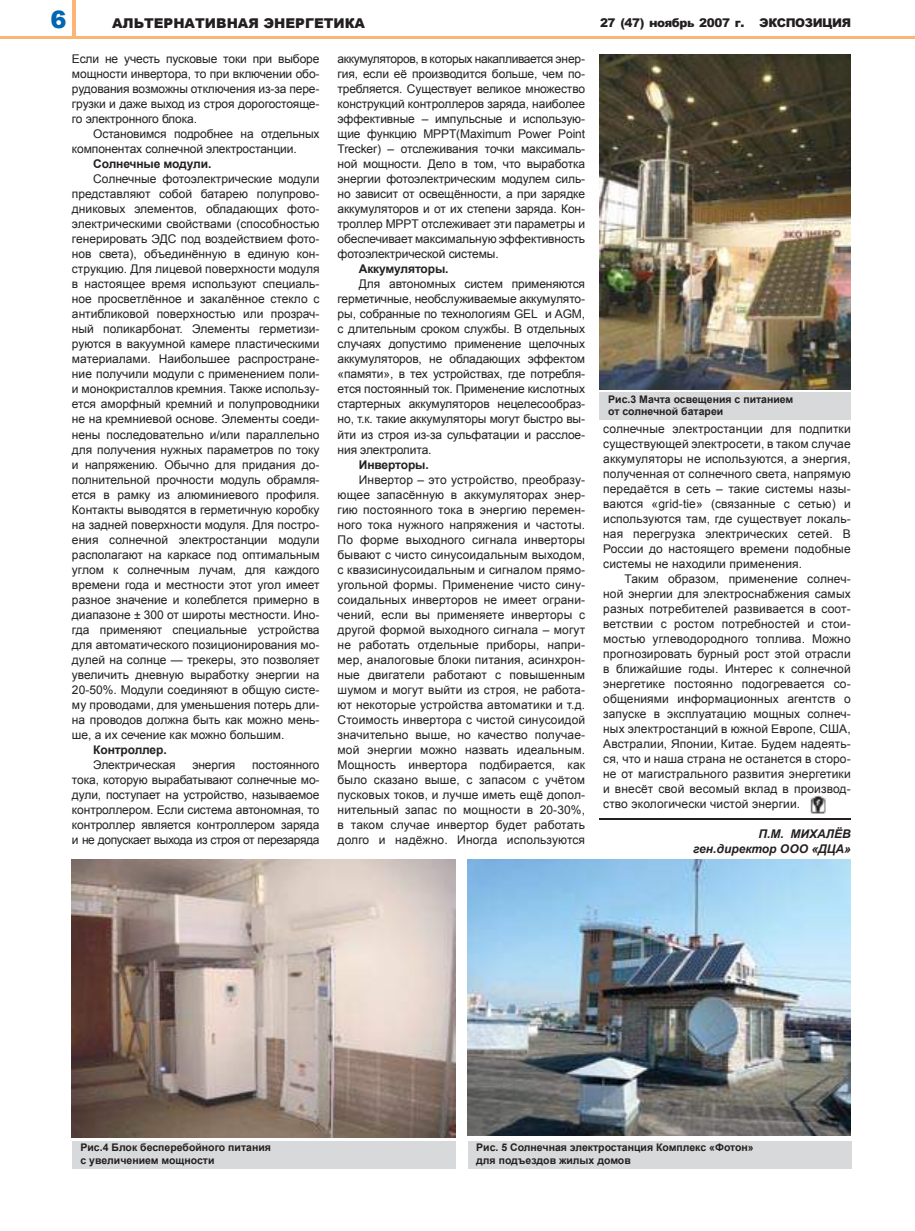
<style>
.page{position:relative;width:915px;height:1231px;background:#fff}
.page>*{position:absolute;margin:0;border:0;box-sizing:border-box;transform-origin:0 0}
.t1{font:900 24px "Arial";color:#0067b0}
.t2{font:900 13.5px "Arial";color:#231f20}
.t3{font:12px/15px "Arial";letter-spacing:-.01em;color:#231f20;text-align:justify}
.t4{font:700 12px "Arial";letter-spacing:-.01em;color:#231f20}
.t5{font:italic 700 12px/15px "Arial";color:#231f20;text-align:right}
.t6{font:900 12px "Arial";letter-spacing:-.035em;color:#231f20}
.t7{font:700 10.5px/12.6px "Arial";color:#231f20}
</style>
<div class="page">
<hr style="left:0;top:37px;width:914px;height:2px;background:#fbb677">
<hr style="left:72px;top:0;width:3px;height:38px;background:#fbb677">
<img style="left:72px;top:859px;width:383px;height:278px">
<img style="left:599px;top:54px;width:251px;height:335px">
<img style="left:467px;top:859px;width:383px;height:276px">
<div style="left:72px;top:1140px;width:383px;height:15px;background:#d8d9da"></div>
<div style="left:72px;top:1153px;width:383px;height:15px;background:#d8d9da"></div>
<div style="left:467px;top:1140px;width:384px;height:15px;background:#d8d9da"></div>
<div style="left:467px;top:1153px;width:384px;height:15px;background:#d8d9da"></div>
<div style="left:599px;top:392px;width:251px;height:15px;background:#d8d9da"></div>
<div style="left:599px;top:405px;width:251px;height:15px;background:#d8d9da"></div>
<hr style="left:599px;top:818px;width:251px;height:2px;background:#231f20">
<img style="left:810px;top:795px;width:16px;height:18px">
<h1 class="t1" style="left:50px;top:2px;width:18px">6</h1>
<p class="t6" style="left:600px;top:14px;width:252px">27 (47) ноябрь 2007 г. ЭКСПОЗИЦИЯ</p>
<p class="t3" style="left:72px;top:52px;width:249px">Если не учесть пусковые токи при выборе мощности инвертора, то при включении обо&shy;рудования возможны отключения из-за пере&shy;грузки и даже выход из строя дорогостояще&shy;го электронного блока.</p>
<p class="t3" style="left:72px;top:127px;width:249px;text-indent:21px">Остановимся подробнее на отдельных компонентах солнечной электростанции.</p>
<p class="t4" style="left:93px;top:156px;width:120px">Солнечные модули.</p>
<p class="t3" style="left:72px;top:172px;width:249px;text-indent:21px">Солнечные фотоэлектрические модули представляют собой батарею полупрово&shy;дниковых элементов, обладающих фото&shy;электрическими свойствами (способностью генерировать ЭДС под воздействием фото&shy;нов света), объединённую в единую кон&shy;струкцию. Для лицевой поверхности модуля в настоящее время используют специаль&shy;ное просветлённое и закалённое стекло с антибликовой поверхностью или прозрач&shy;ный поликарбонат. Элементы герметизи&shy;руются в вакуумной камере пластическими материалами. Наибольшее распростране&shy;ние получили модули с применением поли&shy;и монокристаллов кремния. Также использу&shy;ется аморфный кремний и полупроводники не на кремниевой основе. Элементы соеди&shy;нены последовательно и/или параллельно для получения нужных параметров по току и напряжению. Обычно для придания до&shy;полнительной прочности модуль обрамля&shy;ется в рамку из алюминиевого профиля.<br>Контакты выводятся в герметичную коробку на задней поверхности модуля. Для постро&shy;ения солнечной электростанции модули располагают на каркасе под оптимальным углом к солнечным лучам, для каждого времени года и местности этот угол имеет разное значение и колеблется примерно в диапазоне ± 300 от широты местности. Ино&shy;гда применяют специальные устройства для автоматического позиционирования мо&shy;дулей на солнце — трекеры, это позволяет увеличить дневную выработку энергии на 20-50%. Модули соединяют в общую систе&shy;му проводами, для уменьшения потерь дли&shy;на проводов должна быть как можно мень&shy;ше, а их сечение как можно большим.</p>
<p class="t4" style="left:93px;top:741px;width:75px">Контроллер.</p>
<p class="t3" style="left:93px;top:757px;width:84px">Электрическая</p>
<p class="t3" style="left:192px;top:757px;width:44px">энергия</p>
<p class="t2" style="left:112px;top:13px;width:254px">АЛЬТЕРНАТИВНАЯ ЭНЕРГЕТИКА</p>
<p class="t3" style="left:337px;top:52px;width:249px">аккумуляторов, в которых накапливается энер&shy;гия, если её производится больше, чем по&shy;требляется. Существует великое множество конструкций контроллеров заряда, наиболее эффективные – импульсные и использую&shy;щие функцию MPPT(Maximum Power Point Trecker) – отслеживания точки максималь&shy;ной мощности. Дело в том, что выработка энергии фотоэлектрическим модулем силь&shy;но зависит от освещённости, а при зарядке аккумуляторов и от их степени заряда. Кон&shy;троллер MPPT отслеживает эти параметры и обеспечивает максимальную эффективность фотоэлектрической системы.</p>
<p class="t4" style="left:359px;top:261px;width:91px">Аккумуляторы.</p>
<p class="t3" style="left:337px;top:277px;width:249px;text-indent:21px">Для автономных систем применяются герметичные, необслуживаемые аккумулято&shy;ры, собранные по технологиям GEL и AGM, с длительным сроком службы. В отдельных случаях допустимо применение щелочных аккумуляторов, не обладающих эффектом «памяти», в тех устройствах, где потребля&shy;ется постоянный ток. Применение кислотных стартерных аккумуляторов нецелесообраз&shy;но, т.к. такие аккумуляторы могут быстро вы&shy;йти из строя из-за сульфатации и расслое&shy;ния электролита.</p>
<p class="t4" style="left:359px;top:456px;width:71px">Инверторы.</p>
<p class="t3" style="left:337px;top:472px;width:249px;text-indent:21px">Инвертор – это устройство, преобразу&shy;ющее запасённую в аккумуляторах энер&shy;гию постоянного тока в энергию перемен&shy;ного тока нужного напряжения и частоты.<br>По форме выходного сигнала инверторы бывают с чисто синусоидальным выходом, с квазисинусоидальным и сигналом прямо&shy;угольной формы. Применение чисто сину&shy;соидальных инверторов не имеет ограни&shy;чений, если вы применяете инверторы с другой формой выходного сигнала – могут не работать отдельные приборы, напри&shy;мер, аналоговые блоки питания, асинхрон&shy;ные двигатели работают с повышенным шумом и могут выйти из строя, не работа&shy;ют некоторые устройства автоматики и т.д.<br>Стоимость инвертора с чистой синусоидой значительно выше, но качество получае&shy;мой энергии можно назвать идеальным.<br>Мощность инвертора подбирается, как было сказано выше, с запасом с учётом пусковых токов, и лучше иметь ещё допол&shy;нительный запас по мощности в 20-30%, в таком случае инвертор будет работать долго и надёжно. Иногда используются</p>
<p class="t7" style="left:608px;top:393px;width:187px">Рис.3 Мачта освещения с питанием от солнечной батареи</p>
<p class="t3" style="left:603px;top:421px;width:249px">солнечные электростанции для подпитки существующей электросети, в таком случае аккумуляторы не используются, а энергия, полученная от солнечного света, напрямую передаётся в сеть – такие системы назы&shy;ваются «grid-tie» (связанные с сетью) и используются там, где существует локаль&shy;ная перегрузка электрических сетей. В России до настоящего времени подобные системы не находили применения.</p>
<p class="t3" style="left:603px;top:571px;width:249px;text-indent:21px">Таким образом, применение солнеч&shy;ной энергии для электроснабжения самых разных потребителей развивается в соот&shy;ветствии с ростом потребностей и стои&shy;мостью углеводородного топлива. Можно прогнозировать бурный рост этой отрасли в ближайшие годы. Интерес к солнечной энергетике постоянно подогревается со&shy;общениями информационных агентств о запуске в эксплуатацию мощных солнеч&shy;ных электростанций в южной Европе, США, Австралии, Японии, Китае. Будем надеять&shy;ся, что и наша страна не останется в сторо&shy;не от магистрального развития энергетики и внесёт свой весомый вклад в производ&shy;ство экологически чистой энергии.</p>
<p class="t5" style="left:693px;top:826px;width:159px">П.М. МИХАЛЁВ ген.директор ООО «ДЦА»</p>
<p class="t3" style="left:72px;top:757px;width:249px;text-indent:180px">постоянного тока, которую вырабатывают солнечные мо&shy;дули, поступает на устройство, называемое контроллером. Если система автономная, то контроллер является контроллером заряда и не допускает выхода из строя от перезаряда</p>
<p class="t7" style="left:80px;top:1141px;width:192px">Рис.4 Блок бесперебойного питания с увеличением мощности</p>
<p class="t7" style="left:476px;top:1141px;width:279px">Рис. 5 Солнечная электростанция Комплекс «Фотон» для подъездов жилых домов</p>
</div>
